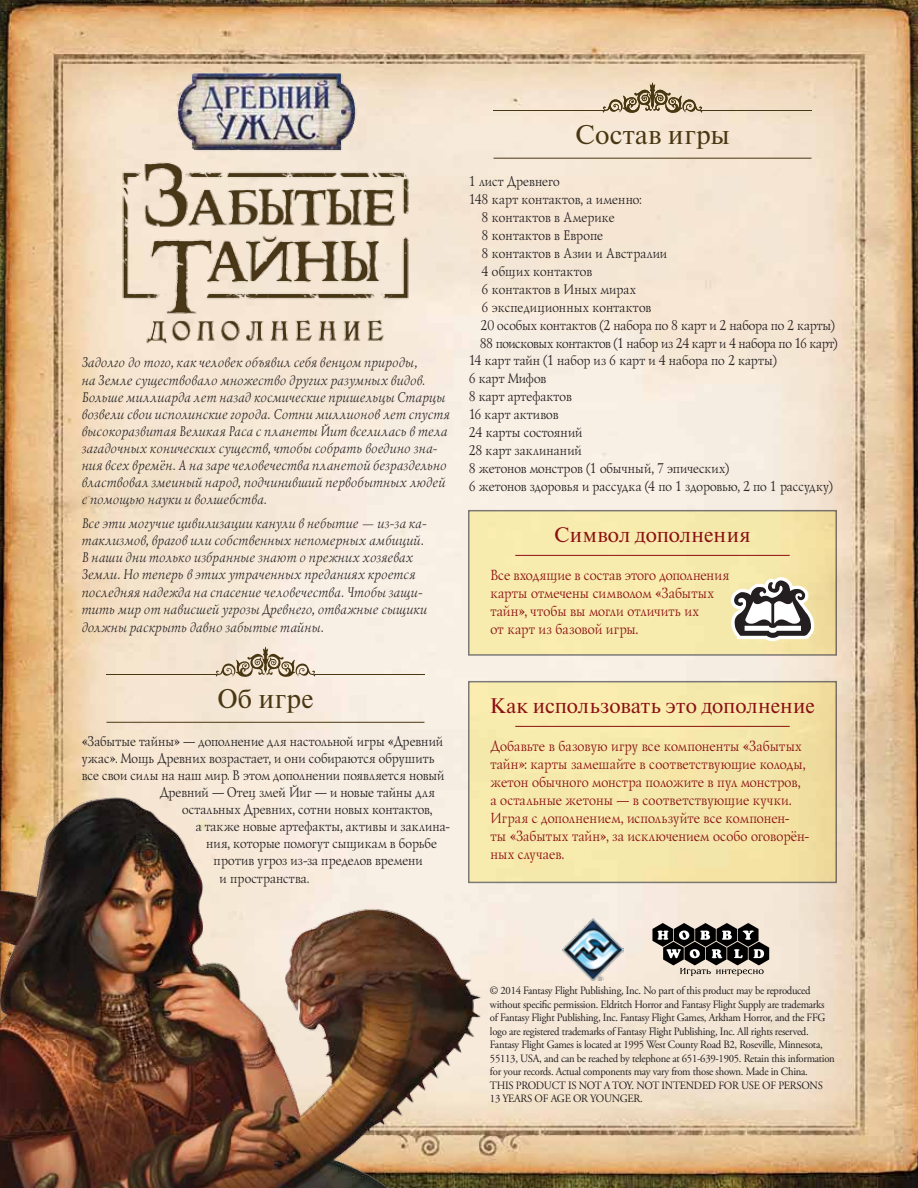
<style>
.page{position:relative;width:918px;height:1188px;background:#fff}
.page>*{position:absolute;margin:0;border:0;box-sizing:border-box;transform-origin:0 0}
.t1{font:27px "Newton C";letter-spacing:.01em;color:#493712}
.t2{font:21px "Newton C";letter-spacing:.005em;color:#901114}
.t3{font:300 15px/18px "Lazurski C";letter-spacing:.02em;color:#901114;scale:.9 1}
.t4{font:14.25px "Lazurski C";letter-spacing:.015em;color:#231f20;scale:.9 1}
.t5{font:italic 300 14.25px/17.1px "Lazurski C";letter-spacing:.03em;color:#231f20;scale:.9 1}
.t6{font:14.25px "Lazurski C";letter-spacing:-.015em;color:#231f20;scale:.9 1}
.t7{font:11.25px/13.5px "Adobe Garamond Pro";letter-spacing:-.025em;color:#231f20;scale:.95 1}
</style>
<div class="page">
<img style="left:0;top:0;width:918px;height:1188px">
<hr style="left:107px;top:722px;width:317px;height:1px;background:#493712">
<svg style="left:215px;top:647px;width:101px;height:30px;background:#ccbeaa"></svg>
<hr style="left:107px;top:674px;width:110px;height:1px;background:#493712">
<hr style="left:314px;top:674px;width:110px;height:1px;background:#493712">
<hr style="left:494px;top:158px;width:317px;height:1px;background:#493712">
<svg style="left:602px;top:83px;width:101px;height:30px;background:#c2b095"></svg>
<hr style="left:494px;top:110px;width:110px;height:1px;background:#493712">
<hr style="left:701px;top:110px;width:110px;height:1px;background:#493712">
<img style="left:562px;top:919px;width:61px;height:61px">
<svg style="left:652px;top:923px;width:117px;height:53px;background:#77726c"></svg>
<div style="left:469px;top:682px;width:367px;height:200px;background:#f5e8ab"></div>
<hr style="left:515px;top:726px;width:275px;height:1px;background:#901114">
<div style="left:468px;top:681px;width:369px;height:202px;border:2px solid #808285"></div>
<div style="left:469px;top:511px;width:367px;height:144px;background:#f8ebae"></div>
<hr style="left:515px;top:555px;width:275px;height:1px;background:#901114">
<div style="left:468px;top:510px;width:369px;height:146px;border:2px solid #808285"></div>
<svg style="left:730px;top:577px;width:85px;height:64px"></svg>
<img style="left:0;top:781px;width:490px;height:407px">
<img style="left:114px;top:152px;width:303px;height:194px">
<img style="left:169px;top:60px;width:197px;height:103px">
<p class="t5" style="left:81px;top:354px;width:410px">Задолго до того, как человек объявил себя венцом природы,<br>на Земле существовало множество других разумных видов.<br>Больше миллиарда лет назад космические пришельцы Старцы возвели свои исполинские города. Сотни миллионов лет спустя высокоразвитая Великая Раса с планеты Йит вселилась в тела загадочных конических существ, чтобы собрать воедино зна&shy;ния всех времён. А на заре человечества планетой безраздельно властвовал змеиный народ, подчинивший первобытных людей с помощью науки и волшебства.</p>
<p class="t5" style="left:81px;top:514px;width:385px">Все эти могучие цивилизации канули в небытие — из-за ка&shy;таклизмов, врагов или собственных непомерных амбиций.<br>В наши дни только избранные знают о прежних хозяевах Земли. Но теперь в этих утраченных преданиях кроется последняя надежда на спасение человечества. Чтобы защи&shy;тить мир от нависшей угрозы Древнего, отважные сыщики должны раскрыть давно забытые тайны.</p>
<h1 class="t1" style="left:575px;top:120px;width:156px">Состав игры</h1>
<p class="t4" style="left:468px;top:173px;width:103px">1 лист Древнего</p>
<p class="t4" style="left:468px;top:191px;width:193px">148 карт контактов, а именно:</p>
<p class="t4" style="left:481px;top:209px;width:149px">8 контактов в Америке</p>
<p class="t4" style="left:481px;top:227px;width:136px">8 контактов в Европе</p>
<p class="t4" style="left:481px;top:245px;width:208px">8 контактов в Азии и Австралии</p>
<p class="t4" style="left:481px;top:263px;width:124px">4 общих контактов</p>
<p class="t4" style="left:481px;top:281px;width:173px">6 контактов в Иных мирах</p>
<p class="t4" style="left:481px;top:299px;width:190px">6 экспедиционных контактов</p>
<p class="t4" style="left:480px;top:316px;width:395px">20 особых контактов (2 набора по 8 карт и 2 набора по 2 карты)</p>
<p class="t6" style="left:479px;top:334px;width:399px">88 поисковых контактов (1 набор из 24 карт и 4 набора по 16 карт)</p>
<p class="t4" style="left:468px;top:352px;width:344px">14 карт тайн (1 набор из 6 карт и 4 набора по 2 карты)</p>
<p class="t4" style="left:468px;top:370px;width:88px">6 карт Мифов</p>
<p class="t4" style="left:468px;top:388px;width:116px">8 карт артефактов</p>
<p class="t4" style="left:468px;top:406px;width:101px">16 карт активов</p>
<p class="t4" style="left:468px;top:424px;width:128px">24 карты состояний</p>
<p class="t4" style="left:468px;top:442px;width:127px">28 карт заклинаний</p>
<p class="t4" style="left:468px;top:460px;width:291px">8 жетонов монстров (1 обычный, 7 эпических)</p>
<p class="t4" style="left:468px;top:478px;width:406px">6 жетонов здоровья и рассудка (4 по 1 здоровью, 2 по 1 рассудку)</p>
<h2 class="t2" style="left:554px;top:523px;width:198px">Символ дополнения</h2>
<p class="t3" style="left:490px;top:565px;width:267px">Все входящие в состав этого дополнения карты отмечены символом «Забытых тайн», чтобы вы могли отличить их<br>от карт из базовой игры.</p>
<h1 class="t1" style="left:217px;top:684px;width:98px">Об игре</h1>
<p class="t4" style="left:81px;top:733px;width:403px">«Забытые тайны» — дополнение для настольной игры «Древний</p>
<p class="t4" style="left:81px;top:750px;width:393px">ужас». Мощь Древних возрастает, и они собираются обрушить</p>
<p class="t4" style="left:81px;top:767px;width:405px">все свои силы на наш мир. В этом дополнении появляется новый</p>
<p class="t4" style="left:159px;top:784px;width:307px">Древний — Отец змей Йиг — и новые тайны для</p>
<p class="t4" style="left:181px;top:801px;width:279px">остальных Древних, сотни новых контактов,</p>
<p class="t4" style="left:195px;top:818px;width:284px">а также новые артефакты, активы и заклина-</p>
<p class="t4" style="left:205px;top:835px;width:258px">ния, которые помогут сыщикам в борьбе</p>
<p class="t4" style="left:213px;top:852px;width:234px">против угроз из-за пределов времени</p>
<p class="t4" style="left:219px;top:869px;width:101px">и пространства.</p>
<h2 class="t2" style="left:490px;top:694px;width:327px">Как использовать это дополнение</h2>
<p class="t3" style="left:490px;top:736px;width:356px">Добавьте в базовую игру все компоненты «Забытых тайн»: карты замешайте в соответствующие колоды, жетон обычного монстра положите в пул монстров, а остальные жетоны — в соответствующие кучки.<br>Играя с дополнением, используйте все компонен-<br>ты «Забытых тайн», за исключением особо оговорён&shy;ных случаев.</p>
<p class="t7" style="left:490px;top:984px;width:365px">© 2014 Fantasy Flight Publishing, Inc. No part of this product may be reproduced without specific permission. Eldritch Horror and Fantasy Flight Supply are trademarks of Fantasy Flight Publishing, Inc. Fantasy Flight Games, Arkham Horror, and the FFG logo are registered trademarks of Fantasy Flight Publishing, Inc. All rights reserved.<br>Fantasy Flight Games is located at 1995 West County Road B2, Roseville, Minnesota, 55113, USA, and can be reached by telephone at 651-639-1905. Retain this information for your records. Actual components may vary from those shown. Made in China.<br>THIS PRODUCT IS NOT A TOY. NOT INTENDED FOR USE OF PERSONS 13 YEARS OF AGE OR YOUNGER.</p>
</div>
